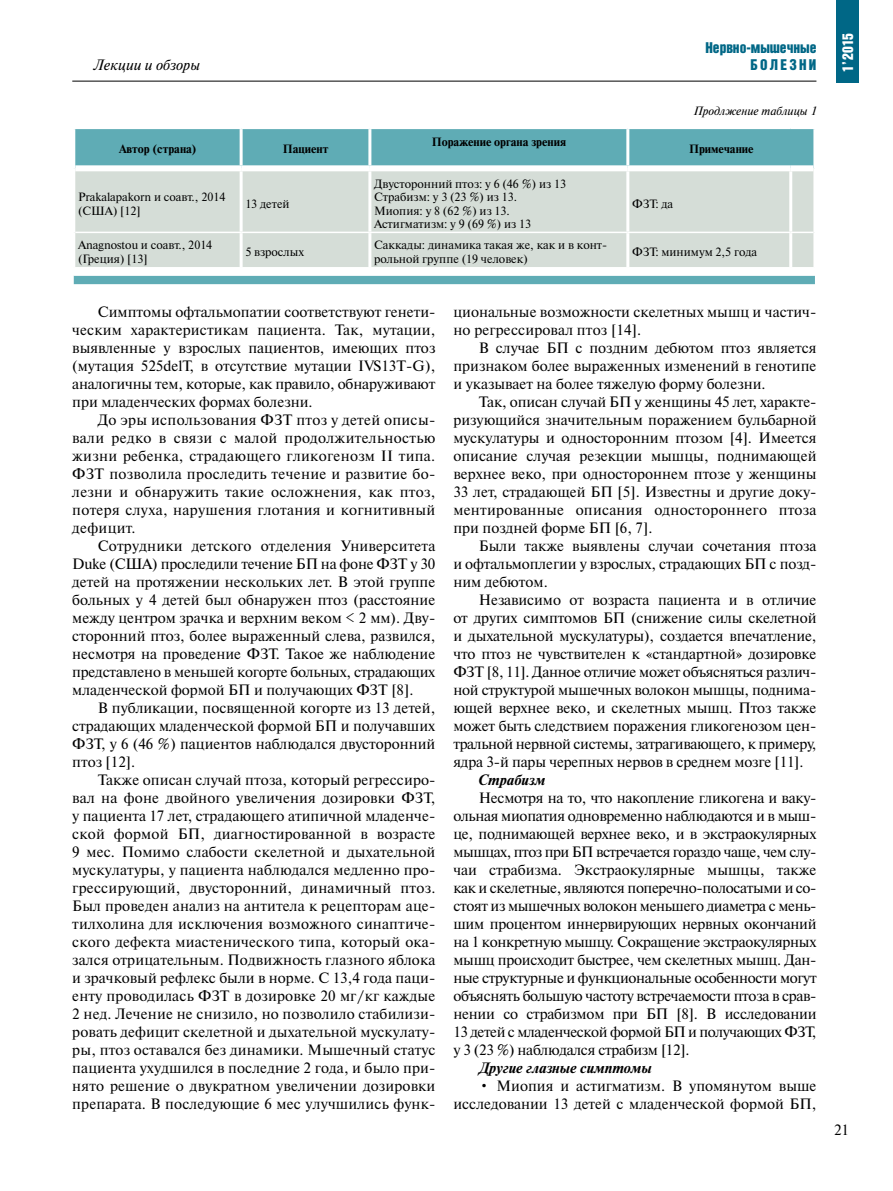
<style>
.page{position:relative;width:893px;height:1191px;background:#fff}
.page>*{position:absolute;margin:0;border:0;box-sizing:border-box;transform-origin:0 0}
.t1{font:15px/18px "Newton C";color:#000;text-align:justify}
.t2{font:italic 700 15px "Newton C";color:#000}
.t3{font:15px "Bastion Kontrast Alt C";color:#006786}
.t4{font:italic 15px "Newton C";color:#000}
.t5{font:15px "Bastion Kontrast Alt C";letter-spacing:.15em;color:#006786}
.t6{font:15px "Bastion Kontrast Alt C";color:#fff}
.t7{font:12px/13.5px "Newton C";color:#000}
.t8{font:700 12px "Newton C";color:#000}
.t9{font:italic 12px "Newton C";color:#000}
</style>
<div class="page">
<div style="left:837px;top:0;width:22px;height:83px;background:#006786"></div>
<hr style="left:72px;top:81px;width:744px;height:1px;background:#000">
<div style="left:74px;top:129px;width:741px;height:155px;background:#5facb5"></div>
<div style="left:75px;top:171px;width:738px;height:96px;background:#d5ddd7"></div>
<svg style="left:74px;top:267px;width:741px;height:9px"></svg>
<hr style="left:240px;top:129px;width:3px;height:36px;background:#fff">
<hr style="left:368px;top:129px;width:3px;height:36px;background:#fff">
<hr style="left:626px;top:129px;width:3px;height:36px;background:#fff">
<hr style="left:240px;top:171px;width:3px;height:61px;background:#fff">
<hr style="left:368px;top:171px;width:3px;height:61px;background:#fff">
<hr style="left:626px;top:171px;width:3px;height:61px;background:#fff">
<hr style="left:789px;top:171px;width:3px;height:61px;background:#fff">
<hr style="left:240px;top:233px;width:3px;height:34px;background:#fff">
<hr style="left:368px;top:233px;width:3px;height:34px;background:#fff">
<hr style="left:626px;top:233px;width:3px;height:34px;background:#fff">
<hr style="left:789px;top:233px;width:3px;height:34px;background:#fff">
<hr style="left:75px;top:232px;width:166px;height:1px;background:#fff">
<hr style="left:241px;top:232px;width:129px;height:1px;background:#fff">
<hr style="left:370px;top:232px;width:258px;height:1px;background:#fff">
<hr style="left:628px;top:232px;width:163px;height:1px;background:#fff">
<svg style="left:791px;top:232px;width:22px;height:1px"></svg>
<hr style="left:72px;top:168px;width:3px;height:64px;background:#fff">
<hr style="left:813px;top:168px;width:3px;height:64px;background:#fff">
<hr style="left:72px;top:232px;width:3px;height:35px;background:#fff">
<hr style="left:813px;top:232px;width:3px;height:35px;background:#fff">
<hr style="left:72px;top:129px;width:3px;height:39px;background:#fff">
<hr style="left:813px;top:129px;width:3px;height:39px;background:#fff">
<div style="left:75px;top:165px;width:166px;height:6px;background:#fff"></div>
<div style="left:241px;top:165px;width:129px;height:6px;background:#fff"></div>
<div style="left:370px;top:165px;width:258px;height:6px;background:#fff"></div>
<div style="left:628px;top:165px;width:163px;height:6px;background:#fff"></div>
<div style="left:791px;top:165px;width:22px;height:6px;background:#fff"></div>
<p class="t3" style="left:705px;top:40px;width:112px">Нервно-мышечные</p>
<p class="t4" style="left:94px;top:57px;width:108px">Лекции и обзоры</p>
<p class="t5" style="left:750px;top:57px;width:67px">БОЛЕЗНИ</p>
<p class="t8" style="left:119px;top:142px;width:78px">Автор (страна)</p>
<p class="t8" style="left:283px;top:142px;width:47px">Пациент</p>
<p class="t7" style="left:78px;top:190px;width:149px">Prakalapakorn и соавт., 2014 (США) [12]</p>
<p class="t7" style="left:245px;top:197px;width:46px">13 детей</p>
<p class="t8" style="left:432px;top:135px;width:136px">Поражение органа зрения</p>
<p class="t7" style="left:374px;top:177px;width:193px">Двусторонний птоз: у 6 (46 %) из 13<br>Страбизм: у 3 (23 %) из 13.<br>Миопия: у 8 (62 %) из 13.<br>Астигматизм: у 9 (69 %) из 13</p>
<p class="t9" style="left:693px;top:104px;width:124px">Продлжение таблицы 1</p>
<p class="t8" style="left:689px;top:142px;width:66px">Примечание</p>
<p class="t7" style="left:632px;top:197px;width:43px">ФЗТ: да</p>
<p class="t7" style="left:78px;top:239px;width:136px">Anagnostou и соавт., 2014 (Греция) [13]</p>
<p class="t7" style="left:245px;top:245px;width:60px">5 взрослых</p>
<p class="t7" style="left:374px;top:239px;width:233px">Саккады: динамика такая же, как и в конт&shy;рольной группе (19 человек)</p>
<p class="t7" style="left:632px;top:245px;width:127px">ФЗТ: минимум 2,5 года</p>
<p class="t1" style="left:72px;top:303px;width:365px;text-indent:26px">Симптомы офтальмопатии соответствуют генети&shy;ческим характеристикам пациента. Так, мутации, выявленные у взрослых пациентов, имеющих птоз (мутация 525delT, в отсутствие мутации IVS13T-G), аналогичны тем, которые, как правило, обнаруживают при младенческих формах болезни.</p>
<p class="t1" style="left:72px;top:411px;width:365px;text-indent:26px">До эры использования ФЗТ птоз у детей описы&shy;вали редко в связи с малой продолжительностью жизни ребенка, страдающего гликогенозм II типа.<br>ФЗТ позволила проследить течение и развитие бо&shy;лезни и обнаружить такие осложнения, как птоз, потеря слуха, нарушения глотания и когнитивный дефицит.</p>
<p class="t1" style="left:72px;top:537px;width:365px;text-indent:26px">Сотрудники детского отделения Университета Duke (США) проследили течение БП на фоне ФЗТ у 30 детей на протяжении нескольких лет. В этой группе больных у 4 детей был обнаружен птоз (расстояние между центром зрачка и верхним веком &lt; 2 мм). Дву&shy;сторонний птоз, более выраженный слева, развился, несмотря на проведение ФЗТ. Такое же наблюдение представлено в меньшей когорте больных, страдающих младенческой формой БП и получающих ФЗТ [8].</p>
<p class="t1" style="left:72px;top:699px;width:365px;text-indent:26px">В публикации, посвященной когорте из 13 детей, страдающих младенческой формой БП и получавших ФЗТ, у 6 (46 %) пациентов наблюдался двусторонний птоз [12].</p>
<p class="t1" style="left:72px;top:771px;width:365px;text-indent:26px">Также описан случай птоза, который регрессиро&shy;вал на фоне двойного увеличения дозировки ФЗТ, у пациента 17 лет, страдающего атипичной младенче&shy;ской формой БП, диагностированной в возрасте 9 мес. Помимо слабости скелетной и дыхательной мускулатуры, у пациента наблюдался медленно про&shy;грессирующий, двусторонний, динамичный птоз.<br>Был проведен анализ на антитела к рецепторам аце&shy;тилхолина для исключения возможного синаптиче&shy;ского дефекта миастенического типа, который ока&shy;зался отрицательным. Подвижность глазного яблока и зрачковый рефлекс были в норме. С 13,4 года паци&shy;енту проводилась ФЗТ в дозировке 20 мг/кг каждые 2 нед. Лечение не снизило, но позволило стабилизи&shy;ровать дефицит скелетной и дыхательной мускулату&shy;ры, птоз оставался без динамики. Мышечный статус пациента ухудшился в последние 2 года, и было при&shy;нято решение о двукратном увеличении дозировки препарата. В последующие 6 мес улучшились функ-</p>
<p class="t1" style="left:453px;top:303px;width:365px">циональные возможности скелетных мышц и частич&shy;но регрессировал птоз [14].</p>
<p class="t1" style="left:453px;top:339px;width:365px;text-indent:26px">В случае БП с поздним дебютом птоз является признаком более выраженных изменений в генотипе и указывает на более тяжелую форму болезни.</p>
<p class="t1" style="left:453px;top:393px;width:365px;text-indent:26px">Так, описан случай БП у женщины 45 лет, характе&shy;ризующийся значительным поражением бульбарной мускулатуры и односторонним птозом [4]. Имеется описание случая резекции мышцы, поднимающей верхнее веко, при одностороннем птозе у женщины 33 лет, страдающей БП [5]. Известны и другие доку&shy;ментированные описания одностороннего птоза при поздней форме БП [6, 7].</p>
<p class="t1" style="left:453px;top:537px;width:365px;text-indent:26px">Были также выявлены случаи сочетания птоза и офтальмоплегии у взрослых, страдающих БП с позд&shy;ним дебютом.</p>
<p class="t1" style="left:453px;top:591px;width:365px;text-indent:26px">Независимо от возраста пациента и в отличие от других симптомов БП (снижение силы скелетной и дыхательной мускулатуры), создается впечатление, что птоз не чувствителен к «стандартной» дозировке ФЗТ [8, 11]. Данное отличие может объясняться различ&shy;ной структурой мышечных волокон мышцы, поднима&shy;ющей верхнее веко, и скелетных мышц. Птоз также может быть следствием поражения гликогенозом цен&shy;тральной нервной системы, затрагивающего, к примеру, ядра 3‑й пары черепных нервов в среднем мозге [11].</p>
<p class="t2" style="left:479px;top:772px;width:68px">Страбизм</p>
<p class="t1" style="left:453px;top:789px;width:365px;text-indent:26px">Несмотря на то, что накопление гликогена и ваку&shy;ольная миопатия одновременно наблюдаются и в мыш&shy;це, поднимающей верхнее веко, и в экстраокулярных мышцах, птоз при БП встречается гораздо чаще, чем слу&shy;чаи страбизма. Экстраокулярные мышцы, также как и скелетные, являются поперечно-полосатыми и со&shy;стоят из мышечных волокон меньшего диаметра с мень&shy;шим процентом иннервирующих нервных окончаний на 1 конкретную мышцу. Сокращение экстраокулярных мышц происходит быстрее, чем скелетных мышц. Дан&shy;ные структурные и функциональные особенности могут объяснять большую частоту встречаемости птоза в срав&shy;нении со страбизмом при БП [8]. В исследовании 13 детей с младенческой формой БП и получающих ФЗТ, у 3 (23 %) наблюдался страбизм [12].</p>
<p class="t2" style="left:479px;top:1060px;width:174px">Другие глазные симптомы</p>
<p class="t1" style="left:453px;top:1077px;width:365px;text-align:right">• Миопия и астигматизм. В упомянутом выше исследовании 13 детей с младенческой формой БП,</p>
<p class="t6" style="left:840px;top:72px;width:40px;rotate:-90deg">1’2015</p>
<p class="t1" style="left:834px;top:1120px;width:16px">21</p>
</div>
